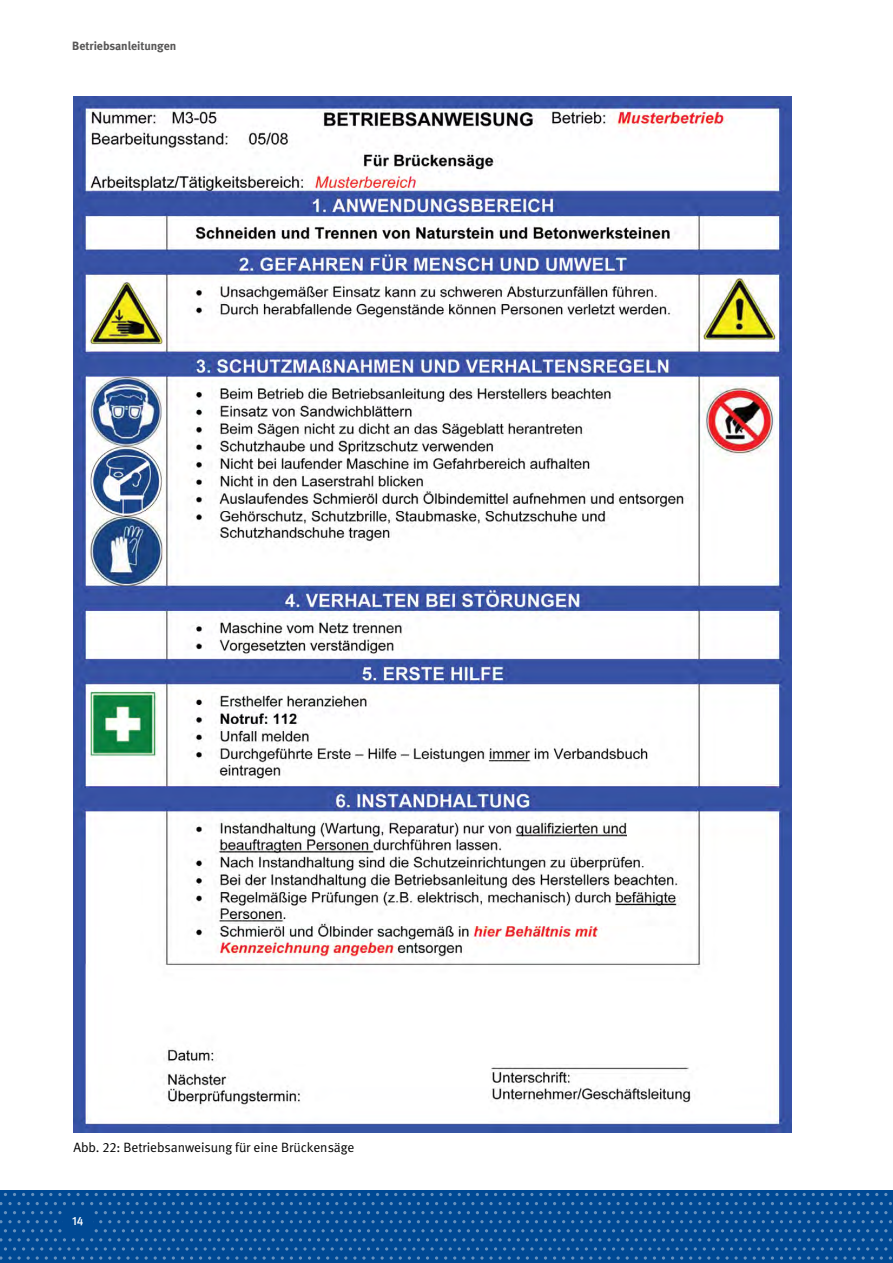
<style>
.page{position:relative;width:893px;height:1263px;background:#fff}
.page>*{position:absolute;margin:0;border:0;box-sizing:border-box;transform-origin:0 0}
.t1{font:13.5px "DGUV Meta";color:#000}
.t2{font:700 12px "DGUV Meta";color:#575656}
.t3{font:500 12px "DGUV Meta";color:#fff}
</style>
<div class="page">
<img style="left:74px;top:96px;width:717px;height:1036px">
<div style="left:0;top:1191px;width:893px;height:72px;background:#004994"></div>
<svg style="left:235px;top:1202px;width:31px;height:3px"></svg>
<svg style="left:362px;top:1202px;width:22px;height:3px"></svg>
<svg style="left:480px;top:1202px;width:22px;height:3px"></svg>
<svg style="left:598px;top:1202px;width:22px;height:3px"></svg>
<svg style="left:716px;top:1202px;width:22px;height:3px"></svg>
<svg style="left:834px;top:1202px;width:31px;height:3px"></svg>
<svg style="left:235px;top:1220px;width:31px;height:3px"></svg>
<svg style="left:362px;top:1220px;width:22px;height:3px"></svg>
<svg style="left:480px;top:1220px;width:22px;height:3px"></svg>
<svg style="left:598px;top:1220px;width:22px;height:3px"></svg>
<svg style="left:716px;top:1220px;width:22px;height:3px"></svg>
<svg style="left:834px;top:1220px;width:31px;height:3px"></svg>
<svg style="left:235px;top:1238px;width:31px;height:3px"></svg>
<svg style="left:362px;top:1238px;width:22px;height:3px"></svg>
<svg style="left:480px;top:1238px;width:22px;height:3px"></svg>
<svg style="left:598px;top:1238px;width:22px;height:3px"></svg>
<svg style="left:716px;top:1238px;width:22px;height:3px"></svg>
<svg style="left:834px;top:1238px;width:31px;height:3px"></svg>
<svg style="left:172px;top:1256px;width:3px;height:4px"></svg>
<svg style="left:181px;top:1256px;width:3px;height:4px"></svg>
<svg style="left:190px;top:1256px;width:3px;height:4px"></svg>
<svg style="left:199px;top:1256px;width:3px;height:4px"></svg>
<svg style="left:235px;top:1256px;width:31px;height:4px"></svg>
<svg style="left:290px;top:1256px;width:3px;height:4px"></svg>
<svg style="left:299px;top:1256px;width:3px;height:4px"></svg>
<svg style="left:308px;top:1256px;width:3px;height:4px"></svg>
<svg style="left:317px;top:1256px;width:3px;height:4px"></svg>
<svg style="left:362px;top:1256px;width:22px;height:4px"></svg>
<svg style="left:408px;top:1256px;width:3px;height:4px"></svg>
<svg style="left:417px;top:1256px;width:3px;height:4px"></svg>
<svg style="left:426px;top:1256px;width:3px;height:4px"></svg>
<svg style="left:435px;top:1256px;width:3px;height:4px"></svg>
<svg style="left:444px;top:1256px;width:3px;height:4px"></svg>
<svg style="left:480px;top:1256px;width:22px;height:4px"></svg>
<svg style="left:526px;top:1256px;width:3px;height:4px"></svg>
<svg style="left:535px;top:1256px;width:3px;height:4px"></svg>
<svg style="left:544px;top:1256px;width:3px;height:4px"></svg>
<svg style="left:553px;top:1256px;width:3px;height:4px"></svg>
<svg style="left:562px;top:1256px;width:3px;height:4px"></svg>
<svg style="left:598px;top:1256px;width:22px;height:4px"></svg>
<svg style="left:644px;top:1256px;width:3px;height:4px"></svg>
<svg style="left:653px;top:1256px;width:3px;height:4px"></svg>
<svg style="left:662px;top:1256px;width:3px;height:4px"></svg>
<svg style="left:671px;top:1256px;width:3px;height:4px"></svg>
<svg style="left:680px;top:1256px;width:3px;height:4px"></svg>
<svg style="left:716px;top:1256px;width:22px;height:4px"></svg>
<svg style="left:762px;top:1256px;width:3px;height:4px"></svg>
<svg style="left:771px;top:1256px;width:3px;height:4px"></svg>
<svg style="left:780px;top:1256px;width:3px;height:4px"></svg>
<svg style="left:789px;top:1256px;width:3px;height:4px"></svg>
<svg style="left:798px;top:1256px;width:3px;height:4px"></svg>
<svg style="left:834px;top:1256px;width:31px;height:4px"></svg>
<svg style="left:880px;top:1256px;width:3px;height:4px"></svg>
<svg style="left:889px;top:1256px;width:3px;height:4px"></svg>
<svg style="left:176px;top:1193px;width:22px;height:3px"></svg>
<svg style="left:294px;top:1193px;width:31px;height:3px"></svg>
<svg style="left:421px;top:1193px;width:22px;height:3px"></svg>
<svg style="left:539px;top:1193px;width:22px;height:3px"></svg>
<svg style="left:657px;top:1193px;width:22px;height:3px"></svg>
<svg style="left:775px;top:1193px;width:31px;height:3px"></svg>
<svg style="left:176px;top:1211px;width:22px;height:3px"></svg>
<svg style="left:294px;top:1211px;width:31px;height:3px"></svg>
<svg style="left:421px;top:1211px;width:22px;height:3px"></svg>
<svg style="left:539px;top:1211px;width:22px;height:3px"></svg>
<svg style="left:657px;top:1211px;width:22px;height:3px"></svg>
<svg style="left:775px;top:1211px;width:31px;height:3px"></svg>
<svg style="left:176px;top:1229px;width:22px;height:3px"></svg>
<svg style="left:294px;top:1229px;width:31px;height:3px"></svg>
<svg style="left:421px;top:1229px;width:22px;height:3px"></svg>
<svg style="left:539px;top:1229px;width:22px;height:3px"></svg>
<svg style="left:657px;top:1229px;width:22px;height:3px"></svg>
<svg style="left:775px;top:1229px;width:31px;height:3px"></svg>
<svg style="left:176px;top:1247px;width:22px;height:3px"></svg>
<svg style="left:294px;top:1247px;width:31px;height:3px"></svg>
<svg style="left:421px;top:1247px;width:22px;height:3px"></svg>
<svg style="left:539px;top:1247px;width:22px;height:3px"></svg>
<svg style="left:657px;top:1247px;width:22px;height:3px"></svg>
<svg style="left:775px;top:1247px;width:31px;height:3px"></svg>
<svg style="left:0;top:1202px;width:21px;height:3px"></svg>
<svg style="left:117px;top:1202px;width:22px;height:3px"></svg>
<svg style="left:0;top:1220px;width:21px;height:3px"></svg>
<svg style="left:117px;top:1220px;width:22px;height:3px"></svg>
<svg style="left:0;top:1238px;width:21px;height:3px"></svg>
<svg style="left:117px;top:1238px;width:22px;height:3px"></svg>
<svg style="left:0;top:1256px;width:21px;height:4px"></svg>
<svg style="left:54px;top:1256px;width:3px;height:4px"></svg>
<svg style="left:63px;top:1256px;width:3px;height:4px"></svg>
<svg style="left:72px;top:1256px;width:3px;height:4px"></svg>
<svg style="left:81px;top:1256px;width:3px;height:4px"></svg>
<svg style="left:117px;top:1256px;width:22px;height:4px"></svg>
<svg style="left:58px;top:1193px;width:22px;height:3px"></svg>
<svg style="left:58px;top:1247px;width:22px;height:3px"></svg>
<p class="t2" style="left:72px;top:39px;width:106px">Betriebsanleitungen</p>
<p class="t1" style="left:73px;top:1140px;width:283px">Abb. 22: Betriebsanweisung für eine Brückensäge</p>
<p class="t3" style="left:72px;top:1213px;width:13px">14</p>
</div>
